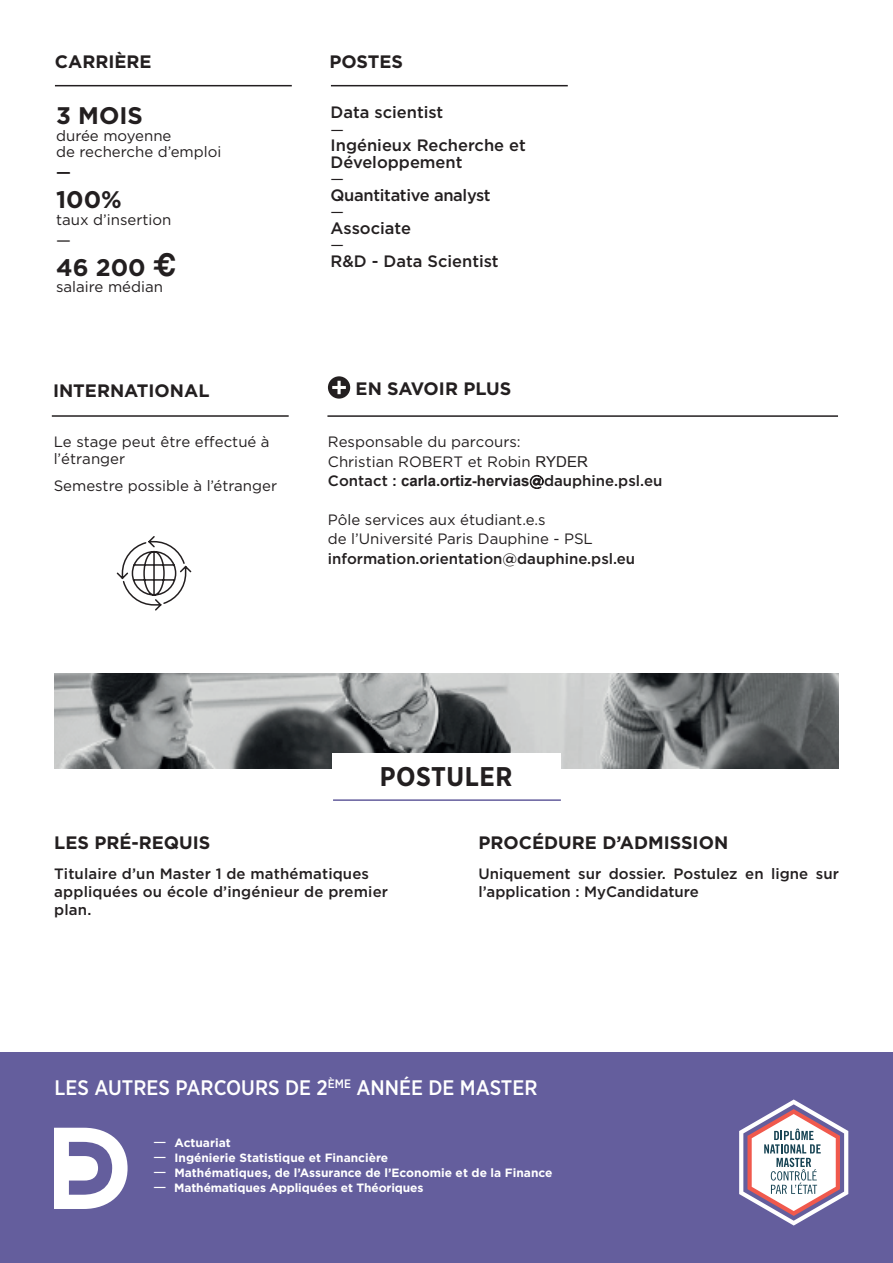
<style>
.page{position:relative;width:893px;height:1263px;background:#fff}
.page>*{position:absolute;margin:0;border:0;box-sizing:border-box;transform-origin:0 0}
.t1{font:700 27px "Gotham Narrow";letter-spacing:.02em;color:#231f20}
.t2{font:700 24px "Gotham";color:#231f20}
.t3{font:500 21px "Gotham Narrow";color:#fff}
.t4{font:700 18px "Gotham";color:#231f20}
.t5{font:500 16.5px/16.5px "Gotham";color:#231f20}
.t6{font:500 16.5px "Gotham";letter-spacing:-.02em;color:#231f20}
.t7{font:16.5px "Gotham";color:#231f20}
.t8{font:15px/19.5px "Gotham";color:#231f20}
.t9{font:500 15px/18px "Gotham";color:#231f20}
.t10{font:700 12px "Gotham";color:#fff}
.s1{font-family:"Helvetica";font-size:31.5px}
.s2{font-family:"Arial"}
.s3{font-weight:500}
.s4{font-family:"Arial";font-weight:700}
.s5{font-weight:400;font-size:15px}
</style>
<div class="page">
<img style="left:55px;top:674px;width:783px;height:94px">
<div style="left:0;top:1053px;width:893px;height:210px;background:#645e9d"></div>
<svg style="left:54px;top:1128px;width:74px;height:81px"></svg>
<hr style="left:327px;top:415px;width:511px;height:2px;background:#231f20">
<hr style="left:333px;top:799px;width:228px;height:2px;background:#645e9d">
<hr style="left:52px;top:415px;width:237px;height:2px;background:#231f20">
<svg style="left:116px;top:536px;width:76px;height:75px"></svg>
<div style="left:328px;top:376px;width:22px;height:23px;background:#231f20;border-radius:50%"></div>
<svg style="left:332px;top:381px;width:14px;height:13px"></svg>
<div style="left:332px;top:753px;width:229px;height:46px;background:#fff"></div>
<svg style="left:739px;top:1099px;width:109px;height:126px"></svg>
<hr style="left:331px;top:85px;width:237px;height:1px;background:#231f20">
<hr style="left:55px;top:85px;width:237px;height:1px;background:#231f20">
<p class="t4" style="left:55px;top:50px;width:98px">CARRIÈRE</p>
<p class="t4" style="left:329px;top:50px;width:75px">POSTES</p>
<h2 class="t2" style="left:56px;top:100px;width:88px">3 MOIS</h2>
<p class="t8" style="left:56px;top:127px;width:167px;line-height:16.5px">durée moyenne<br>de recherche d’emploi</p>
<p class="t5" style="left:56px;top:164px;width:16px">—</p>
<h2 class="t2" style="left:56px;top:184px;width:67px">100%</h2>
<p class="t8" style="left:56px;top:209px;width:117px">taux d’insertion</p>
<p class="t7" style="left:56px;top:229px;width:16px">—</p>
<h2 class="t2" style="left:56px;top:251px;width:122px">46 200 <span class="s1">€</span></h2>
<p class="t8" style="left:56px;top:277px;width:108px">salaire médian</p>
<p class="t5" style="left:331px;top:104px;width:114px">Data scientist</p>
<p class="t8" style="left:331px;top:119px;width:15px">—</p>
<p class="t5" style="left:331px;top:137px;width:197px">Ingénieux Recherche et<br>Développement</p>
<p class="t8" style="left:331px;top:169px;width:15px">—</p>
<p class="t6" style="left:331px;top:184px;width:162px">Quantitative analyst</p>
<p class="t8" style="left:331px;top:202px;width:15px">—</p>
<p class="t5" style="left:331px;top:219px;width:82px">Associate</p>
<p class="t8" style="left:331px;top:235px;width:15px">—</p>
<p class="t5" style="left:331px;top:252px;width:170px">R&amp;D - Data Scientist</p>
<p class="t4" style="left:53px;top:379px;width:158px">INTERNATIONAL</p>
<p class="t4" style="left:356px;top:377px;width:157px">EN SAVOIR PLUS</p>
<p class="t8" style="left:54px;top:433px;width:217px;line-height:16.5px">Le stage peut être effectué à l’étranger</p>
<p class="t8" style="left:54px;top:475px;width:225px">Semestre possible à l’étranger</p>
<p class="t8" style="left:328px;top:432px;width:336px">Responsable du parcours:<br>Christian ROBERT et Robin <span class="s2">RYDER<br></span><span class="s3">Contact :</span> <span class="s4">carla.ortiz-hervias</span><span class="s3">@dauphine.psl.eu</span></p>
<p class="t8" style="left:328px;top:510px;width:266px;line-height:18.5px">Pôle services aux étudiant.e.s<br>de l’Université Paris Dauphine - PSL</p>
<p class="t9" style="left:328px;top:550px;width:309px">information.orientation@dauphine.psl.eu</p>
<h1 class="t1" style="left:380px;top:759px;width:134px">POSTULER</h1>
<p class="t4" style="left:54px;top:830px;width:158px">LES PRÉ-REQUIS</p>
<p class="t9" style="left:54px;top:864px;width:335px">Titulaire d’un Master 1 de mathématiques appliquées ou école d’ingénieur de premier plan.</p>
<p class="t4" style="left:479px;top:830px;width:251px">PROCÉDURE D’ADMISSION</p>
<p class="t9" style="left:479px;top:864px;width:362px">Uniquement sur dossier. Postulez en ligne sur l’application : MyCandidature</p>
<h3 class="t3" style="left:55px;top:1074px;width:484px">LES AUTRES PARCOURS DE 2<sup>ÈME</sup> ANNÉE DE MASTER</h3>
<p class="t10" style="left:153px;top:1135px;width:79px"><span class="s5">—</span> Actuariat</p>
<p class="t10" style="left:153px;top:1150px;width:237px"><span class="s5">—</span> Ingénierie Statistique et Financière</p>
<p class="t10" style="left:153px;top:1165px;width:401px"><span class="s5">—</span> Mathématiques, de l’Assurance de l’Economie et de la Finance</p>
<p class="t10" style="left:153px;top:1180px;width:272px"><span class="s5">—</span> Mathématiques Appliquées et Théoriques</p>
</div>
